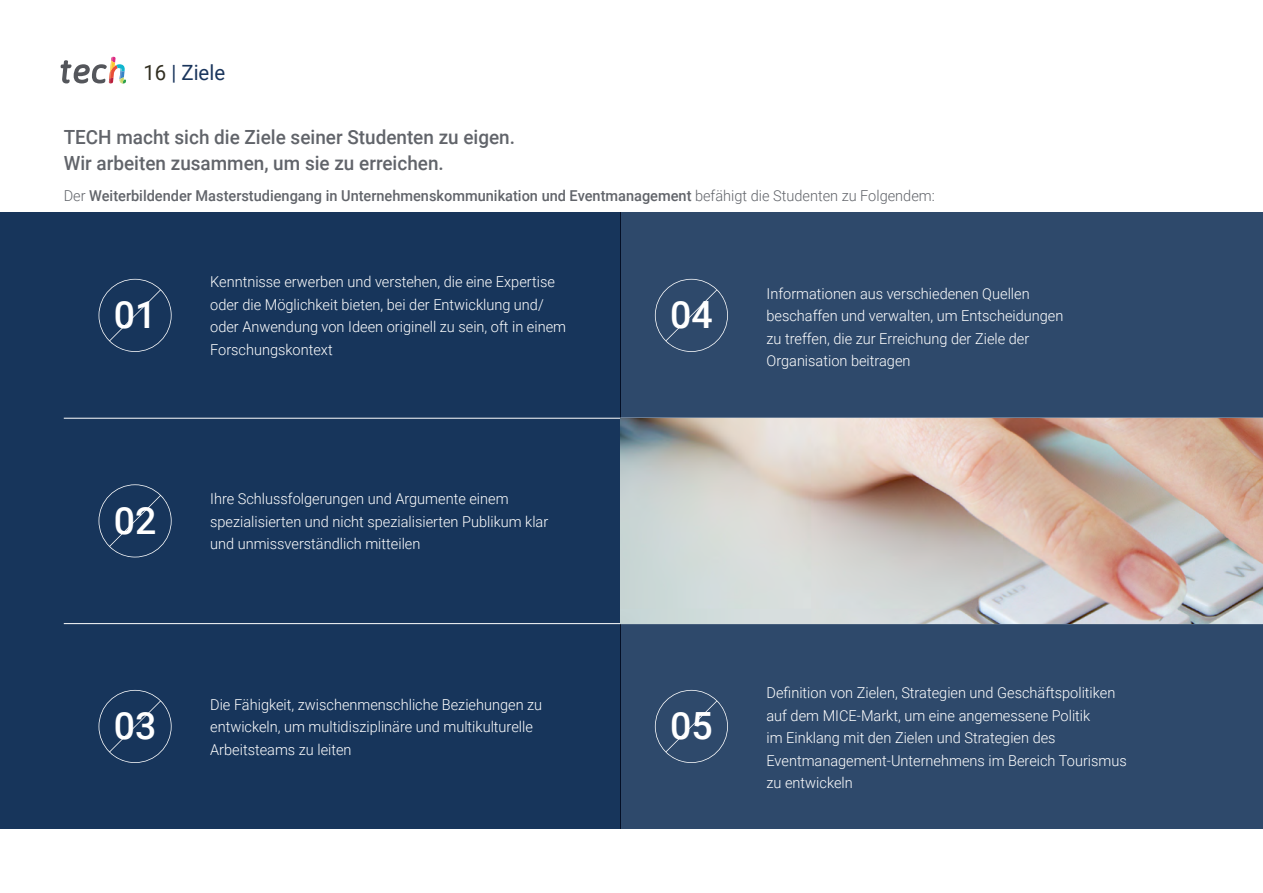
<style>
.page{position:relative;width:1263px;height:893px;background:#fff}
.page>*{position:absolute;margin:0;border:0;box-sizing:border-box;transform-origin:0 0}
.t1{font:500 37.5px "Roboto";color:#fff}
.t2{font:21px "Roboto";color:#1a355c}
.t3{font:500 19.5px/25.5px "Roboto";color:#61646a}
.t4{font:300 15px/22.5px "Roboto";color:#fff}
.t5{font:500 15px "Roboto";color:#61646a}
.s1{color:#312e20}
.s2{font-weight:300}
</style>
<div class="page">
<svg style="left:61px;top:57px;width:65px;height:27px"></svg>
<div style="left:0;top:213px;width:621px;height:616px;background:#17355b"></div>
<div style="left:621px;top:213px;width:642px;height:616px;background:#2e496b"></div>
<svg style="left:99px;top:279px;width:73px;height:73px"></svg>
<svg style="left:99px;top:690px;width:73px;height:73px"></svg>
<svg style="left:99px;top:484px;width:73px;height:73px"></svg>
<svg style="left:655px;top:279px;width:73px;height:73px"></svg>
<svg style="left:655px;top:690px;width:73px;height:73px"></svg>
<hr style="left:64px;top:418px;width:1199px;height:1px;background:#fff">
<hr style="left:64px;top:623px;width:1199px;height:1px;background:#fff">
<img style="left:621px;top:418px;width:642px;height:205px">
<h2 class="t2" style="left:144px;top:57px;width:83px"><span class="s1">16</span> | Ziele</h2>
<h3 class="t3" style="left:64px;top:124px;width:453px">TECH macht sich die Ziele seiner Studenten zu eigen.<br>Wir arbeiten zusammen, um sie zu erreichen.</h3>
<p class="t5" style="left:64px;top:185px;width:872px"><span class="s2">Der</span> Weiterbildender Masterstudiengang in Unternehmenskommunikation und Eventmanagement <span class="s2">befähigt die Studenten zu Folgendem:</span></p>
<h1 class="t1" style="left:114px;top:288px;width:44px">01</h1>
<h1 class="t1" style="left:114px;top:494px;width:44px">02</h1>
<p class="t4" style="left:210px;top:270px;width:357px">Kenntnisse erwerben und verstehen, die eine Expertise oder die Möglichkeit bieten, bei der Entwicklung und/ oder Anwendung von Ideen originell zu sein, oft in einem Forschungskontext</p>
<p class="t4" style="left:210px;top:487px;width:340px">Ihre Schlussfolgerungen und Argumente einem spezialisierten und nicht spezialisierten Publikum klar und unmissverständlich mitteilen</p>
<h1 class="t1" style="left:114px;top:699px;width:44px">03</h1>
<p class="t4" style="left:210px;top:692px;width:334px">Die Fähigkeit, zwischenmenschliche Beziehungen zu entwickeln, um multidisziplinäre und multikulturelle<br>Arbeitsteams zu leiten</p>
<h1 class="t1" style="left:670px;top:288px;width:44px">04</h1>
<p class="t4" style="left:766px;top:281px;width:298px">Informationen aus verschiedenen Quellen beschaffen und verwalten, um Entscheidungen zu treffen, die zur Erreichung der Ziele der Organisation beitragen</p>
<h1 class="t1" style="left:670px;top:699px;width:44px">05</h1>
<p class="t4" style="left:766px;top:681px;width:362px">Definition von Zielen, Strategien und Geschäftspolitiken auf dem MICE-Markt, um eine angemessene Politik<br>im Einklang mit den Zielen und Strategien des Eventmanagement-Unternehmens im Bereich Tourismus zu entwickeln</p>
</div>
